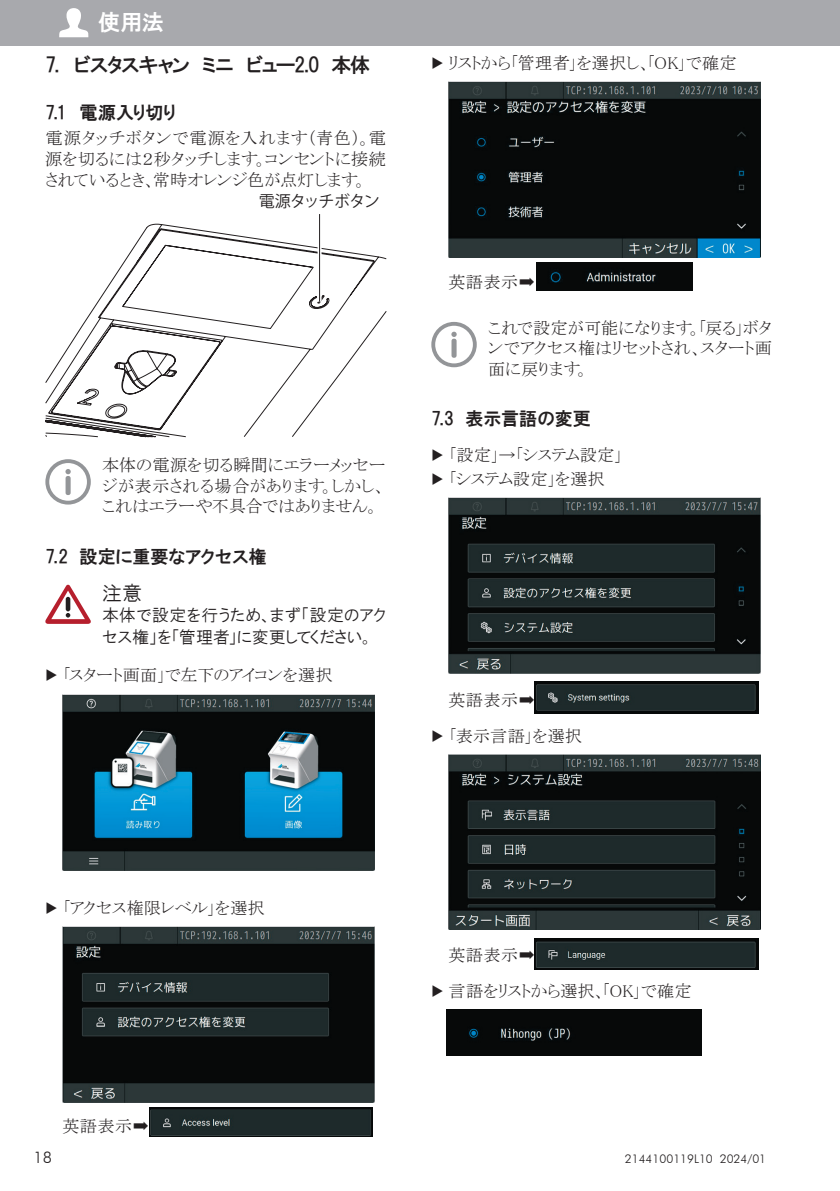
<style>
.page{position:relative;width:840px;height:1191px;background:#fff}
.page>*{position:absolute;margin:0;border:0;box-sizing:border-box;transform-origin:0 0}
.t1{font:22px "HGP Gothic E";color:#fff}
.t2{font:20px "HGP Gothic E";letter-spacing:-.07em;color:#231f20}
.t3{font:20px "HGP Gothic M";color:#231f20}
.t4{font:18px "HGP Gothic E";letter-spacing:-.005em;color:#231f20}
.t5{font:17px/20.4px "MS P Mincho";letter-spacing:.01em;color:#231f20;text-align:justify}
.t6{font:17px/21.2px "HGP Gothic M";letter-spacing:.01em;color:#231f20}
.t7{font:17px/35.4px "MS P Mincho";letter-spacing:.03em;color:#231f20}
.t8{font:16px "Koz Go Pr 6 N Regular 90 msp RKSJ H";letter-spacing:-.05em;color:#231f20}
.t9{font:300 16px "Futura BT";color:#231f20}
.t10{font:300 12px "Futura BT";color:#231f20}
</style>
<div class="page">
<svg style="left:45px;top:223px;width:342px;height:214px"></svg>
<svg style="left:317px;top:214px;width:4px;height:88px"></svg>
<hr style="left:319px;top:214px;width:1px;height:88px;background:#231f20">
<svg style="left:45px;top:459px;width:46px;height:45px"></svg>
<svg style="left:45px;top:585px;width:46px;height:39px"></svg>
<img style="left:62px;top:926px;width:312px;height:176px">
<img style="left:149px;top:1107px;width:223px;height:29px">
<img style="left:448px;top:82px;width:312px;height:175px">
<img style="left:536px;top:263px;width:156px;height:27px">
<svg style="left:431px;top:322px;width:45px;height:45px"></svg>
<img style="left:448px;top:497px;width:312px;height:176px">
<img style="left:534px;top:681px;width:223px;height:32px">
<img style="left:448px;top:754px;width:312px;height:176px">
<img style="left:534px;top:938px;width:223px;height:31px">
<div style="left:446px;top:1009px;width:254px;height:46px;background:#070909"></div>
<div style="left:0;top:0;width:839px;height:45px;background:#a8a9ad"></div>
<div style="left:57px;top:6px;width:34px;height:34px;background:linear-gradient(to right,#a8a9ad,#a8a9ad);border-radius:2px"></div>
<svg style="left:59px;top:8px;width:29px;height:29px"></svg>
<img style="left:62px;top:694px;width:312px;height:176px">
<p class="t1" style="left:98px;top:11px;width:67px">使用法</p>
<p class="t2" style="left:45px;top:55px;width:326px">7. ビスタスキャン　ミニ　ビュー2.0　本体</p>
<p class="t4" style="left:45px;top:104px;width:132px">7.1 電源入り切り</p>
<p class="t5" style="left:45px;top:127px;width:342px;line-height:21.2px">電源タッチボタンで電源を入れます（青色）。電源を切るには２秒タッチします。コンセントに接続されているとき、常時オレンジ色が点灯します。</p>
<p class="t8" style="left:258px;top:192px;width:122px">電源タッチボタン</p>
<p class="t5" style="left:102px;top:455px;width:285px">本体の電源を切る瞬間にエラーメッセージが表示される場合があります。しかし、これはエラーや不具合ではありません。</p>
<p class="t4" style="left:45px;top:547px;width:222px">7.2 設定に重要なアクセス権</p>
<p class="t3" style="left:102px;top:583px;width:42px">注意</p>
<p class="t6" style="left:102px;top:604px;width:285px">本体で設定を行うため、まず「設定のアクセス権」を「管理者」に変更してください。</p>
<p class="t5" style="left:62px;top:665px;width:272px">「スタート画面」で左下のアイコンを選択</p>
<p class="t5" style="left:448px;top:52px;width:289px">リストから「管理者」を選択し、「OK」で確定</p>
<p class="t5" style="left:448px;top:272px;width:88px">英語表示➡</p>
<p class="t5" style="left:488px;top:318px;width:285px">これで設定が可能になります。「戻る」ボタンでアクセス権はリセットされ、スタート画面に戻ります。</p>
<p class="t4" style="left:431px;top:410px;width:161px">7.3 表示言語の変更</p>
<p class="t5" style="left:448px;top:442px;width:176px;line-height:24px">「設定」→「システム設定」「システム設定」を選択</p>
<p class="t7" style="left:448px;top:682px;width:135px">英語表示➡<br>「表示言語」を選択</p>
<p class="t5" style="left:62px;top:897px;width:204px">「アクセス権限レベル」を選択</p>
<p class="t5" style="left:62px;top:1115px;width:88px">英語表示➡</p>
<p class="t5" style="left:448px;top:937px;width:244px;line-height:35.4px">英語表示➡<br>言語をリストから選択、「OK」で確定</p>
<p class="t9" style="left:33px;top:1148px;width:20px">18</p>
<p class="t10" style="left:624px;top:1151px;width:143px">2144100119L10 2024/01</p>
</div>
